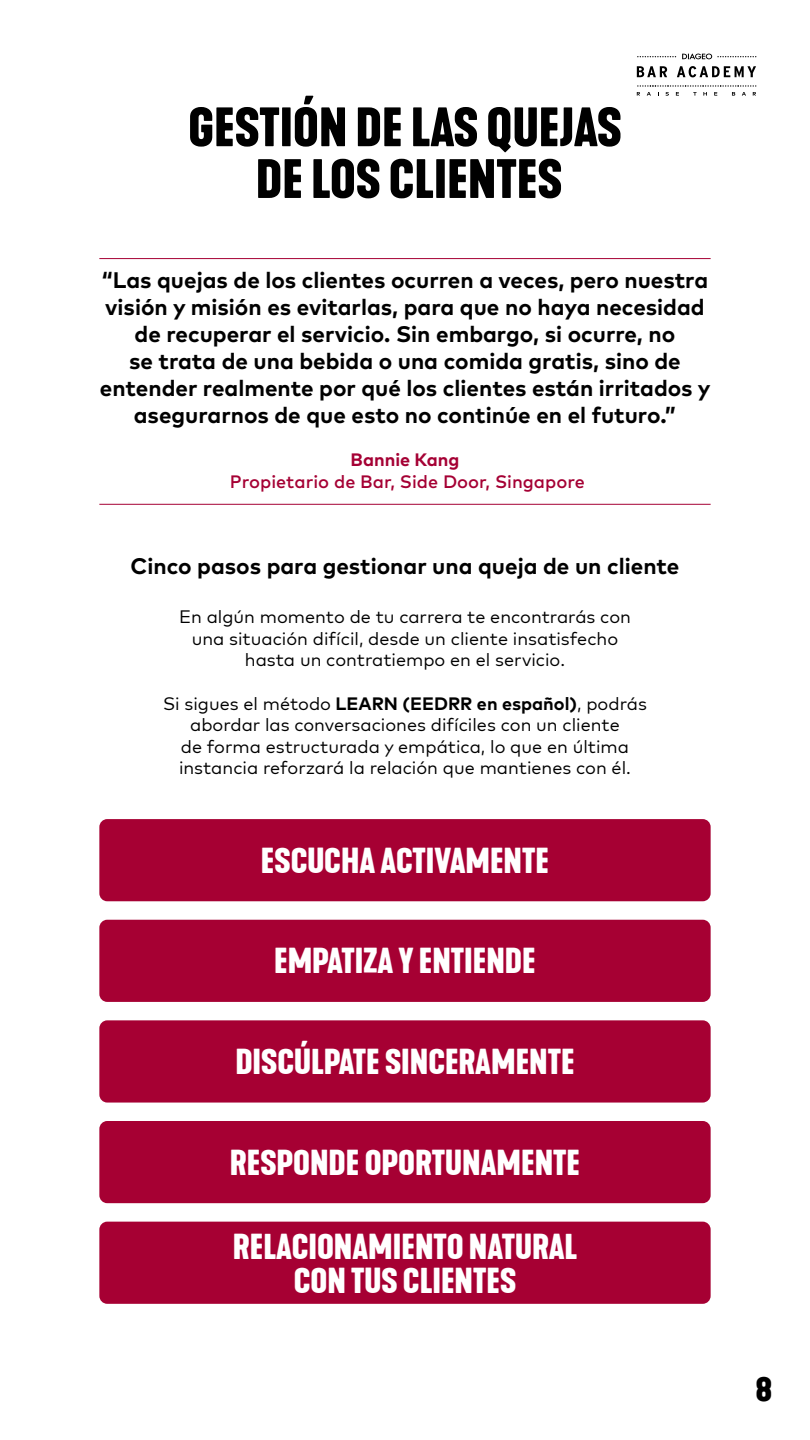
<style>
.page{position:relative;width:810px;height:1440px;background:#fff}
.page>*{position:absolute;margin:0;border:0;box-sizing:border-box;transform-origin:0 0}
.t1{font:700 51.75px/51.8px "Kapra Neue";color:#000;text-align:center}
.t2{font:700 33.75px/33.8px "Kapra Neue";color:#fff;text-align:center}
.t3{font:700 33.75px "Kapra Neue";color:#000}
.t4{font:700 22.5px/27px "Mark Pro";color:#000;text-align:center}
.t5{font:18px/21.6px "Mark Pro";color:#000;text-align:center}
.t6{font:500 18px "Mark Pro";color:#a50034}
.t7{font:700 18px "Mark Pro";color:#a50034}
.s1{font-weight:700}
</style>
<div class="page">
<svg style="left:637px;top:85px;width:119px;height:11px"></svg>
<svg style="left:637px;top:66px;width:30px;height:11px"></svg>
<svg style="left:677px;top:66px;width:79px;height:12px"></svg>
<svg style="left:682px;top:54px;width:74px;height:5px"></svg>
<svg style="left:637px;top:56px;width:39px;height:1px"></svg>
<hr style="left:99px;top:258px;width:612px;height:1px;background:#a50034">
<hr style="left:99px;top:504px;width:612px;height:1px;background:#a50034">
<div style="left:99px;top:819px;width:612px;height:82px;background:#a60033;border-radius:8px"></div>
<div style="left:99px;top:920px;width:612px;height:82px;background:#a60033;border-radius:8px"></div>
<div style="left:99px;top:1020px;width:612px;height:83px;background:#a60033;border-radius:8px"></div>
<div style="left:99px;top:1121px;width:612px;height:82px;background:#a60033;border-radius:8px"></div>
<div style="left:99px;top:1222px;width:612px;height:82px;background:#a60033;border-radius:8px"></div>
<h1 class="t1" style="left:188px;top:103px;width:435px">GESTIÓN DE LAS QUEJAS<br>DE LOS CLIENTES</h1>
<p class="t4" style="left:100px;top:265px;width:612px">“Las quejas de los clientes ocurren a veces, pero nuestra visión y misión es evitarlas, para que no haya necesidad de recuperar el servicio. Sin embargo, si ocurre, no<br>se trata de una bebida o una comida gratis, sino de entender realmente por qué los clientes están irritados y asegurarnos de que esto no continúe en el futuro.”</p>
<p class="t7" style="left:351px;top:446px;width:110px">Bannie Kang</p>
<p class="t6" style="left:230px;top:468px;width:356px">Propietario de Bar, Side Door, Singapore</p>
<p class="t4" style="left:131px;top:551px;width:550px">Cinco pasos para gestionar una queja de un cliente</p>
<p class="t5" style="left:179px;top:606px;width:453px">En algún momento de tu carrera te encontrarás con una situación difícil, desde un cliente insatisfecho hasta un contratiempo en el servicio.</p>
<p class="t5" style="left:163px;top:692px;width:485px">Si sigues el método <span class="s1">LEARN (EEDRR en español)</span>, podrás abordar las conversaciones difíciles con un cliente<br>de forma estructurada y empática, lo que en última instancia reforzará la relación que mantienes con él.</p>
<h2 class="t2" style="left:261px;top:844px;width:290px">ESCUCHA ACTIVAMENTE</h2>
<h2 class="t2" style="left:274px;top:945px;width:263px">EMPATIZA Y ENTIENDE</h2>
<h2 class="t2" style="left:235px;top:1045px;width:341px">DISCÚLPATE SINCERAMENTE</h2>
<h2 class="t2" style="left:230px;top:1146px;width:352px">RESPONDE OPORTUNAMENTE</h2>
<h2 class="t2" style="left:233px;top:1230px;width:346px">RELACIONAMIENTO NATURAL<br>CON TUS CLIENTES</h2>
<h2 class="t3" style="left:755px;top:1367px;width:18px">8</h2>
</div>
